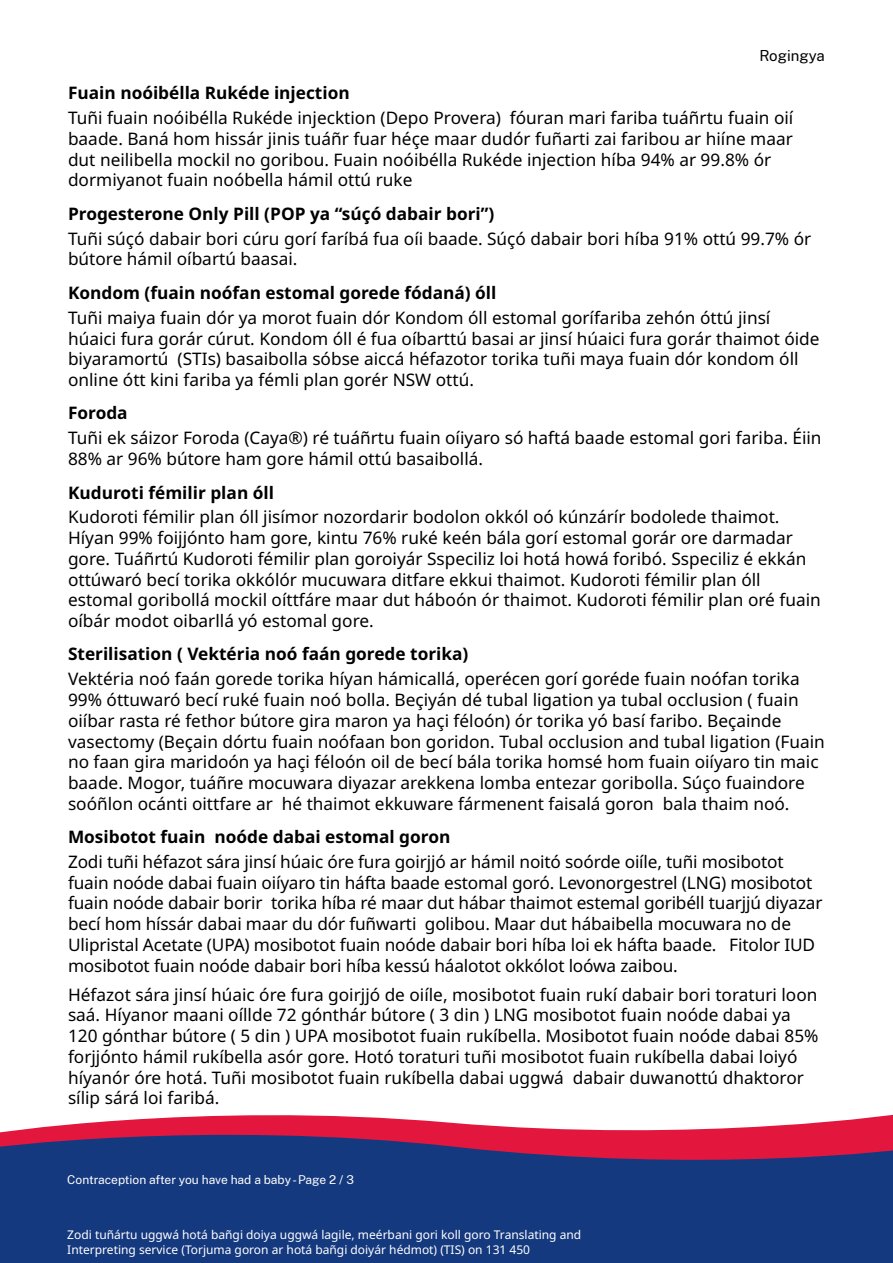
<style>
.page{position:relative;width:893px;height:1263px;background:#fff}
.page>*{position:absolute;margin:0;border:0;box-sizing:border-box;transform-origin:0 0}
.Text{font:17.25px/20.7px "Noto Sans";color:#000}
.Sub_1{font:700 17.25px "Noto Sans";color:#000}
.t1{font:15px "Public Sans";color:#000}
.Translating{font:12px/14.4px "Noto Sans";color:#fff}
.t2{font:12px "Public Sans";color:#fff}
</style>
<div class="page">
<svg style="left:144px;top:1114px;width:749px;height:5px"></svg>
<svg style="left:0;top:1119px;width:893px;height:144px;background:#3e3978"></svg>
<p class="Sub_1" style="left:68px;top:81px;width:283px">Fuain noóibélla Rukéde injection</p>
<p class="t1" style="left:759px;top:45px;width:67px">Rogingya</p>
<p class="Text" style="left:68px;top:108px;width:726px">Tuñi fuain noóibélla Rukéde injecktion (Depo Provera)<br>baade. Baná hom hissár jinis tuáñr fuar héçe maar dudór fuñarti zai faribou ar hiíne maar dut neilibella mockil no goribou. Fuain noóibélla Rukéde injection híba 94% ar 99.8% ór dormiyanot fuain noóbella hámil ottú ruke</p>
<p class="Sub_1" style="left:68px;top:201px;width:428px">Progesterone Only Pill (POP ya “súçó dabair bori (“</p>
<p class="Text" style="left:68px;top:228px;width:745px">Tuñi súçó dabair bori cúru gorí faríbá fua oíi baade. Súçó dabair bori híba 91% ottú 99.7% ór bútore hámil oíbartú baasai.</p>
<p class="Sub_1" style="left:68px;top:280px;width:430px">Kondom (fuain noófan estomal gorede fódaná) óll</p>
<p class="Text" style="left:68px;top:308px;width:704px">Tuñi maiya fuain dór ya morot fuain dór Kondom óll estomal gorífariba zehón óttú jinsí</p>
<p class="Text" style="left:68px;top:328px;width:753px">húaici fura gorár cúrut. Kondom óll é fua oíbarttú basai ar jinsí húaici fura gorár thaimot óide</p>
<p class="Text" style="left:178px;top:349px;width:622px">(STIs) basaibolla sóbse aiccá héfazotor torika tuñi maya fuain dór kondom óll</p>
<p class="Text" style="left:510px;top:108px;width:285px">fóuran mari fariba tuáñrtu fuain oií</p>
<p class="Text" style="left:68px;top:349px;width:407px">biyaramortú<br>online ótt kini fariba ya fémli plan gorér NSW ottú.</p>
<p class="Sub_1" style="left:68px;top:401px;width:61px">Foroda</p>
<p class="Text" style="left:68px;top:428px;width:755px">Tuñi ek sáizor Foroda (Caya®) ré tuáñrtu fuain oíiyaro só haftá baade estomal gori fariba. Éiin<br>88% ar 96% bútore ham gore hámil ottú basaibollá.</p>
<p class="Sub_1" style="left:68px;top:480px;width:207px">Kuduroti fémilir plan óll</p>
<p class="Text" style="left:68px;top:507px;width:754px">Kudoroti fémilir plan óll jisímor nozordarir bodolon okkól oó kúnzárír bodolede thaimot.<br>Híyan 99% foijjónto ham gore, kintu 76% ruké keén bála gorí estomal gorár ore darmadar gore. Tuáñrtú Kudoroti fémilir plan goroiyár Sspeciliz loi hotá howá foribó. Sspeciliz é ekkán ottúwaró becí torika okkólór mucuwara ditfare ekkui thaimot. Kudoroti fémilir plan óll estomal goribollá mockil oíttfáre maar dut háboón ór thaimot. Kudoroti fémilir plan oré fuain oíbár modot oibarllá yó estomal gore.</p>
<p class="Sub_1" style="left:68px;top:642px;width:402px">Sterilisation ( Vektéria noó faán gorede torika(</p>
<p class="Text" style="left:68px;top:669px;width:733px">Vektéria noó faán gorede torika híyan hámicallá, operécen gorí goréde fuain noófan torika</p>
<p class="Text" style="left:68px;top:690px;width:732px">99% óttuwaró becí ruké fuain noó bolla. Beçiyán dé tubal ligation ya tubal occlusion ( fuain</p>
<p class="Text" style="left:68px;top:711px;width:715px">oiíbar rasta ré fethor bútore gira maron ya haçi féloón) ór torika yó basí faribo. Beçainde</p>
<p class="Text" style="left:68px;top:731px;width:758px">vasectomy (Beçain dórtu fuain noófaan bon goridon. Tubal occlusion and tubal ligation (Fuain</p>
<p class="Text" style="left:68px;top:752px;width:752px">no faan gira maridoón ya haçi féloón oil de becí bála torika homsé hom fuain oiíyaro tin maic</p>
<p class="Text" style="left:68px;top:773px;width:738px">baade. Mogor, tuáñre mocuwara diyazar arekkena lomba entezar goribolla. Súço fuaindore</p>
<p class="Text" style="left:663px;top:793px;width:128px">bala thaim noó.</p>
<p class="Text" style="left:68px;top:793px;width:206px">soóñlon ocánti oittfare ar</p>
<p class="Sub_1" style="left:215px;top:825px;width:237px">noóde dabai estomal goron</p>
<p class="Text" style="left:282px;top:793px;width:374px">hé thaimot ekkuware fármenent faisalá goron</p>
<p class="Sub_1" style="left:68px;top:825px;width:139px">Mosibotot fuain</p>
<p class="Text" style="left:68px;top:852px;width:717px">Zodi tuñi héfazot sára jinsí húaic óre fura goirjjó ar hámil noitó soórde oiíle, tuñi mosibotot</p>
<p class="Text" style="left:68px;top:872px;width:746px">fuain noóde dabai fuain oiíyaro tin háfta baade estomal goró. Levonorgestrel (LNG) mosibotot</p>
<p class="Text" style="left:271px;top:893px;width:553px">torika híba ré maar dut hábar thaimot estemal goribéll tuarjjú diyazar</p>
<p class="Text" style="left:68px;top:893px;width:196px">fuain noóde dabair borir</p>
<p class="Text" style="left:68px;top:914px;width:350px">becí hom híssár dabai maar du dór fuñwarti</p>
<p class="Text" style="left:425px;top:914px;width:368px">golibou. Maar dut hábaibella mocuwara no de</p>
<p class="Text" style="left:68px;top:935px;width:650px">Ulipristal Acetate (UPA) mosibotot fuain noóde dabair bori híba loi ek háfta baade. mosibotot fuain noóde dabair bori híba kessú háalotot okkólot loówa zaibou.</p>
<p class="Text" style="left:68px;top:984px;width:751px">Héfazot sára jinsí húaic óre fura goirjjó de oiíle, mosibotot fuain rukí dabair bori toraturi loon</p>
<p class="Text" style="left:68px;top:1005px;width:724px">saá. Híyanor maani oíllde 72 gónthár bútore ( 3 din ) LNG mosibotot fuain noóde dabai ya</p>
<p class="Text" style="left:68px;top:1026px;width:752px">120 gónthar bútore ( 5 din ) UPA mosibotot fuain rukíbella. Mosibotot fuain noóde dabai 85%</p>
<p class="Text" style="left:68px;top:1047px;width:731px">forjjónto hámil rukíbella asór gore. Hotó toraturi tuñi mosibotot fuain rukíbella dabai loiyó</p>
<p class="Text" style="left:573px;top:1067px;width:232px">dabair duwanottú dhaktoror</p>
<p class="Text" style="left:729px;top:935px;width:87px">Fitolor IUD</p>
<p class="Text" style="left:68px;top:1067px;width:497px">híyanór óre hotá. Tuñi mosibotot fuain rukíbella dabai uggwá sílip sárá loi faribá.</p>
<p class="t2" style="left:67px;top:1172px;width:288px">Contraception after you have had a baby-Page 3/2</p>
<p class="Translating" style="left:67px;top:1228px;width:515px">Zodi tuñártu uggwá hotá bañgi doiya uggwá lagile, meérbani gori koll goro Translating and<br>Interpreting service (Torjuma goron ar hotá bañgi doiyár hédmot) (TIS) on 131 450</p>
</div>
